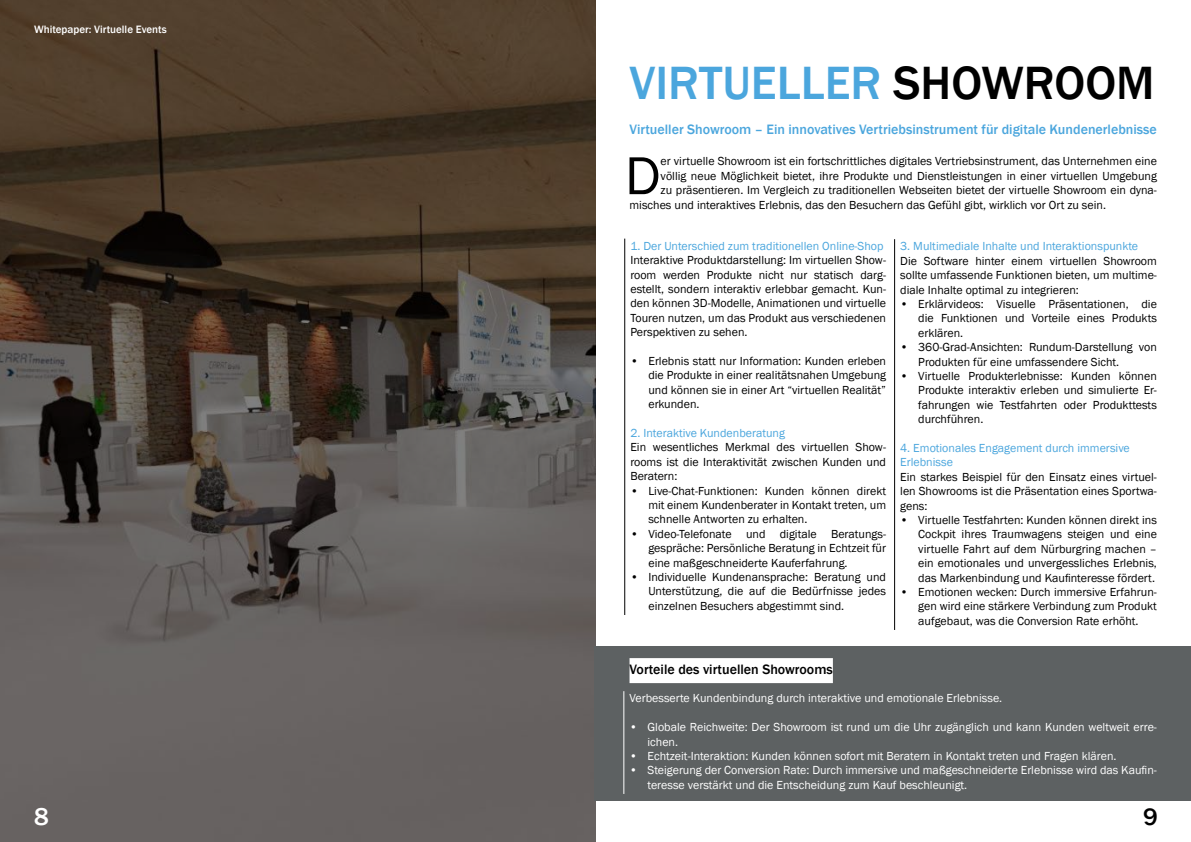
<style>
.page{position:relative;width:1191px;height:842px;background:#fff}
.page>*{position:absolute;margin:0;border:0;box-sizing:border-box;transform-origin:0 0}
.t1{font:55.2px "Franklin Gothic";color:#000}
.t2{font:500 48px "Franklin Gothic";color:#4ba6dd}
.t3{font:500 25px "Franklin Gothic";color:#fff}
.t4{font:500 25px "Franklin Gothic";color:#000}
.t5{font:500 14px "Franklin Gothic";color:#4ba6dd}
.t6{font:500 14px "Franklin Gothic";color:#000}
.t7{font:12px/14.4px "Franklin Gothic";color:#000;text-align:justify}
.t8{font:12px/14.4px "Franklin Gothic";color:#fff}
.t9{font:12px/14.4px "Franklin Gothic";color:#4ba6dd}
.t10{font:500 11px "Franklin Gothic";color:#fff}
.s1{color:#000}
</style>
<div class="page">
<svg style="left:0;top:0;width:595px;height:842px;background:#544b44"></svg>
<hr style="left:624px;top:239px;width:1px;height:376px;background:#000">
<hr style="left:894px;top:239px;width:1px;height:391px;background:#000">
<div style="left:594px;top:646px;width:597px;height:155px;background:#5d6162"></div>
<div style="left:629px;top:658px;width:204px;height:25px;background:#fff"></div>
<hr style="left:623px;top:691px;width:1px;height:103px;background:#fff">
<p class="t10" style="left:34px;top:23px;width:134px">Whitepaper: Virtuelle Events</p>
<h2 class="t2" style="left:629px;top:54px;width:527px">VIRTUELLER <span class="s1">SHOWROOM</span></h2>
<p class="t5" style="left:629px;top:121px;width:529px">Virtueller Showroom – Ein innovatives Vertriebsinstrument für digitale Kundenerlebnisse</p>
<h1 class="t1" style="left:625px;top:141px;width:37px">D</h1>
<p class="t7" style="left:660px;top:154px;width:498px">er virtuelle Showroom ist ein fortschrittliches digitales Vertriebsinstrument, das Unternehmen eine</p>
<p class="t7" style="left:660px;top:169px;width:498px">völlig neue Möglichkeit bietet, ihre Produkte und Dienstleistungen in einer virtuellen Umgebung</p>
<p class="t7" style="left:660px;top:183px;width:498px">zu präsentieren. Im Vergleich zu traditionellen Webseiten bietet der virtuelle Showroom ein dyna-</p>
<p class="t7" style="left:629px;top:198px;width:478px">misches und interaktives Erlebnis, das den Besuchern das Gefühl gibt, wirklich vor Ort zu sein.</p>
<p class="t9" style="left:900px;top:239px;width:239px">3. Multimediale Inhalte und Interaktionspunkte</p>
<p class="t7" style="left:900px;top:254px;width:258px">Die Software hinter einem virtuellen Showroom sollte umfassende Funktionen bieten, um multime&shy;diale Inhalte optimal zu integrieren:</p>
<p class="t7" style="left:918px;top:297px;width:240px;text-indent:-18px">• Erklärvideos: Visuelle Präsentationen, die die Funktionen und Vorteile eines Produkts erklären.</p>
<p class="t7" style="left:918px;top:340px;width:240px;text-indent:-18px">• 360-Grad-Ansichten: Rundum-Darstellung von<br>Produkten für eine umfassendere Sicht.</p>
<p class="t7" style="left:918px;top:369px;width:240px;text-indent:-18px">• Virtuelle Produkterlebnisse: Kunden können Produkte interaktiv erleben und simulierte Er&shy;fahrungen wie Testfahrten oder Produkttests durchführen.</p>
<p class="t9" style="left:900px;top:441px;width:231px">4. Emotionales Engagement durch immersive<br>Erlebnisse</p>
<p class="t7" style="left:900px;top:470px;width:258px">Ein starkes Beispiel für den Einsatz eines virtuel&shy;len Showrooms ist die Präsentation eines Sportwa&shy;gens:</p>
<p class="t7" style="left:918px;top:513px;width:240px;text-indent:-18px">• Virtuelle Testfahrten: Kunden können direkt ins Cockpit ihres Traumwagens steigen und eine virtuelle Fahrt auf dem Nürburgring machen – ein emotionales und unvergessliches Erlebnis, das Markenbindung und Kaufinteresse fördert.</p>
<p class="t7" style="left:918px;top:585px;width:240px;text-indent:-18px">• Emotionen wecken: Durch immersive Erfahrun&shy;gen wird eine stärkere Verbindung zum Produkt aufgebaut, was die Conversion Rate erhöht.</p>
<p class="t6" style="left:629px;top:660px;width:205px">Vorteile des virtuellen Showrooms</p>
<p class="t8" style="left:629px;top:691px;width:374px">Verbesserte Kundenbindung durch interaktive und emotionale Erlebnisse.</p>
<p class="t8" style="left:647px;top:720px;width:511px;text-indent:-18px">• Globale Reichweite: Der Showroom ist rund um die Uhr zugänglich und kann Kunden weltweit erre&shy;ichen.</p>
<p class="t8" style="left:629px;top:749px;width:488px">• Echtzeit-Interaktion: Kunden können sofort mit Beratern in Kontakt treten und Fragen klären.</p>
<p class="t8" style="left:647px;top:763px;width:511px;text-indent:-18px">• Steigerung der Conversion Rate: Durch immersive und maßgeschneiderte Erlebnisse wird das Kaufin&shy;teresse verstärkt und die Entscheidung zum Kauf beschleunigt.</p>
<p class="t9" style="left:630px;top:239px;width:255px">1. Der Unterschied zum traditionellen Online-Shop</p>
<p class="t7" style="left:630px;top:253px;width:257px">Interaktive Produktdarstellung: Im virtuellen Show&shy;room werden Produkte nicht nur statisch darg&shy;estellt, sondern interaktiv erlebbar gemacht. Kun&shy;den können 3D-Modelle, Animationen und virtuelle Touren nutzen, um das Produkt aus verschiedenen Perspektiven zu sehen.</p>
<p class="t7" style="left:648px;top:354px;width:239px;text-indent:-18px">• Erlebnis statt nur Information: Kunden erleben die Produkte in einer realitätsnahen Umgebung und können sie in einer Art “virtuellen Realität” erkunden.</p>
<p class="t9" style="left:630px;top:426px;width:156px">2. Interaktive Kundenberatung</p>
<p class="t7" style="left:630px;top:440px;width:257px">Ein wesentliches Merkmal des virtuellen Show&shy;rooms ist die Interaktivität zwischen Kunden und Beratern:</p>
<p class="t7" style="left:648px;top:484px;width:239px;text-indent:-18px">• Live-Chat-Funktionen: Kunden können direkt mit einem Kundenberater in Kontakt treten, um schnelle Antworten zu erhalten.</p>
<p class="t7" style="left:648px;top:527px;width:239px;text-indent:-18px">• Video-Telefonate und digitale Beratungs&shy;gespräche: Persönliche Beratung in Echtzeit für eine maßgeschneiderte Kauferfahrung.</p>
<p class="t7" style="left:648px;top:570px;width:239px;text-indent:-18px">• Individuelle Kundenansprache: Beratung und Unterstützung, die auf die Bedürfnisse jedes einzelnen Besuchers abgestimmt sind.</p>
<h3 class="t3" style="left:34px;top:801px;width:16px">8</h3>
<h3 class="t4" style="left:1143px;top:801px;width:16px">9</h3>
</div>
